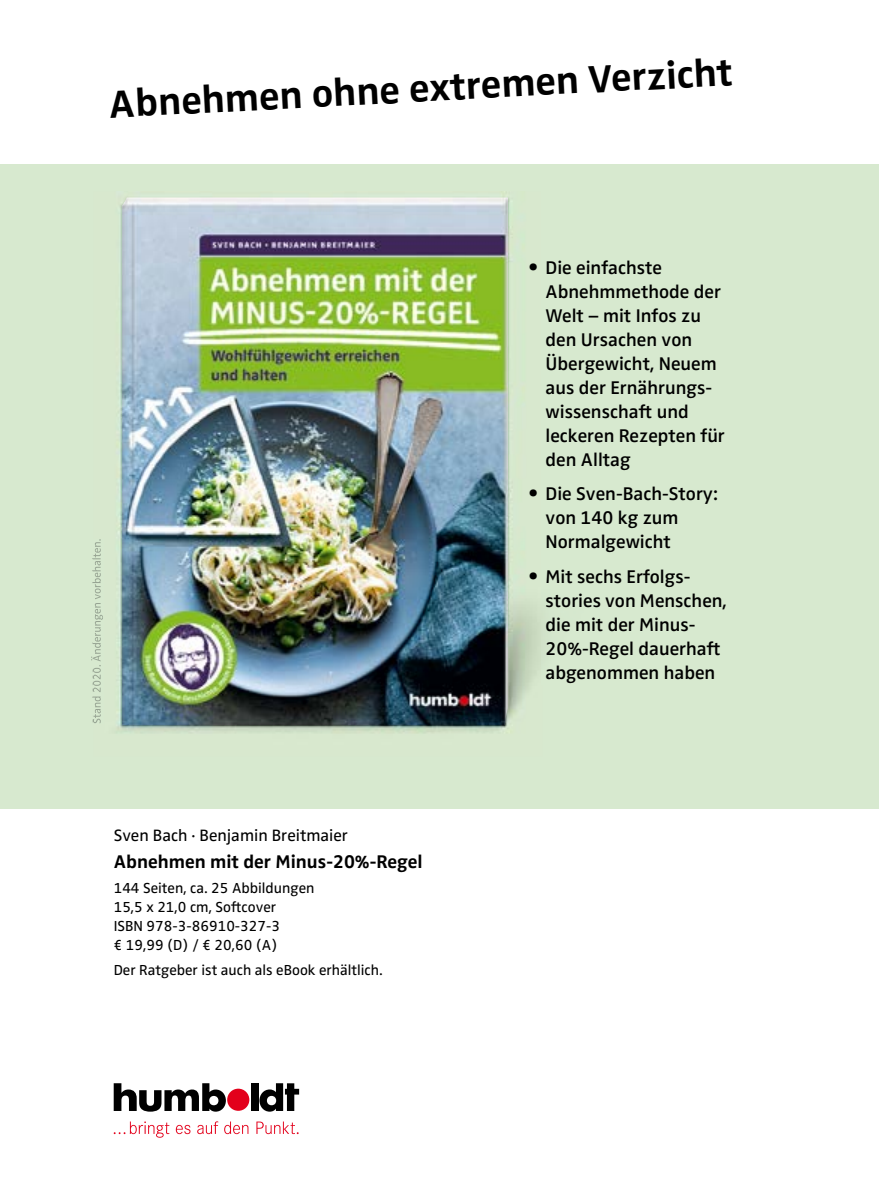
<style>
.page{position:relative;width:879px;height:1191px;background:#fff}
.page>*{position:absolute;margin:0;border:0;box-sizing:border-box;transform-origin:0 0}
.t1{font:700 40px "Zwo Pro";color:#000}
.t2{font:600 19px/24px "Zwo Pro";color:#000}
.t3{font:700 19px "Zwo Pro";color:#000}
.t4{font:17px "Zwo Pro";color:#000}
.t5{font:15px/19px "Zwo Pro";color:#000}
.s1{font-size:23.8px}
</style>
<div class="page">
<div style="left:0;top:165px;width:879px;height:643px;background:#d7e9cf"></div>
<img style="left:117px;top:191px;width:424px;height:542px">
<img style="left:122px;top:197px;width:386px;height:528px">
<img style="left:94px;top:539px;width:9px;height:184px">
<div style="left:227px;top:1088px;width:22px;height:22px;background:#e3001b;border-radius:50%"></div>
<svg style="left:114px;top:1083px;width:112px;height:28px"></svg>
<div style="left:251px;top:1083px;width:7px;height:28px;background:#000"></div>
<svg style="left:259px;top:1083px;width:40px;height:28px"></svg>
<svg style="left:114px;top:1121px;width:55px;height:16px"></svg>
<svg style="left:176px;top:1124px;width:14px;height:10px"></svg>
<svg style="left:197px;top:1121px;width:21px;height:13px"></svg>
<svg style="left:224px;top:1121px;width:24px;height:13px"></svg>
<svg style="left:256px;top:1121px;width:43px;height:13px"></svg>
<h1 class="t1" style="left:108px;top:81px;width:626px;rotate:-3deg">Abnehmen ohne extremen Verzicht</h1>
<p class="t4" style="left:114px;top:825px;width:236px">Sven Bach · Benjamin Breitmaier</p>
<p class="t3" style="left:114px;top:850px;width:310px">Abnehmen mit der Minus-20%-Regel</p>
<p class="t5" style="left:114px;top:878px;width:202px">144 Seiten, ca. 25 Abbildungen<br>15,5 x 21,0 cm, Softcover<br>ISBN 978-3-86910-327-3<br>€ 19,99 (D) / € 20,60 (A)</p>
<p class="t5" style="left:114px;top:960px;width:270px">Der Ratgeber ist auch als eBook erhältlich.</p>
<p class="t2" style="left:545px;top:256px;width:181px;text-indent:-17px"><span class="s1">•</span> Die einfachste<br>Abnehm methode der<br>Welt – mit Infos zu den Ursachen von<br>Übergewicht, Neuem aus der Ernährungs&shy;wissenschaft und leckeren Rezepten für den Alltag</p>
<p class="t2" style="left:545px;top:482px;width:174px;text-indent:-17px"><span class="s1">•</span> Die Sven-Bach-Story: von 140 kg zum<br>Normalgewicht</p>
<p class="t2" style="left:545px;top:565px;width:183px;text-indent:-17px"><span class="s1">•</span> Mit sechs Erfolgs&shy;stories von Menschen, die mit der Minus-<br>20%-Regel dauerhaft abgenommen haben</p>
</div>
